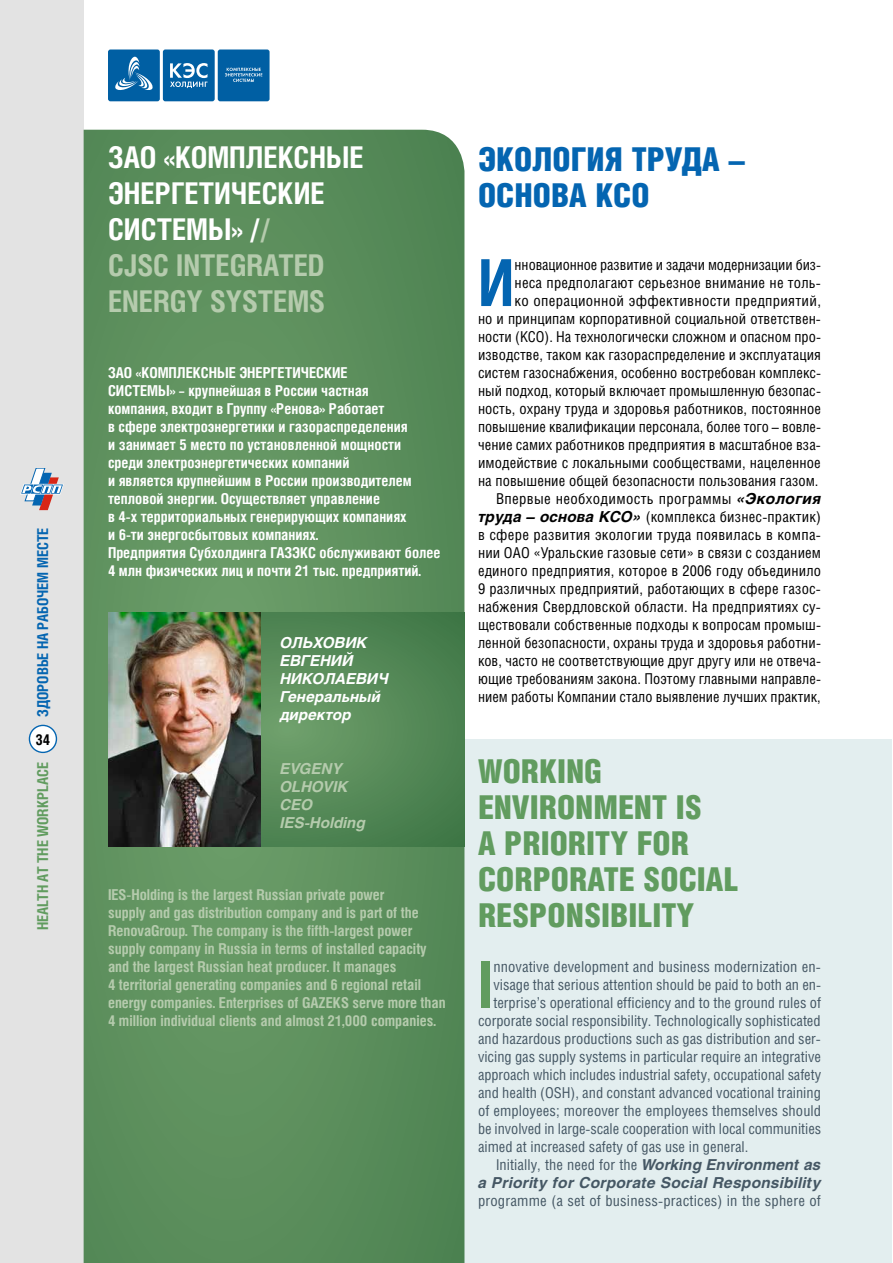
<style>
.page{position:relative;width:893px;height:1263px;background:#fff}
.page>*{position:absolute;margin:0;border:0;box-sizing:border-box;transform-origin:0 0}
.t1{font:700 64.8px "Helios Cond";color:#0465b1}
.t2{font:700 64.8px "Helios Cond";color:#619c5f}
.t3{font:900 33px/36px "Helios Cond";color:#619c5f}
.t4{font:900 33px/36px "Helios Cond";color:#0465b1}
.t5{font:700 30px/36px "Helios Cond";color:#fff}
.t6{font:15px/18px "Helios Cond";letter-spacing:.005em;color:#000;text-align:right}
.t7{font:15px "Helios Cond";color:#455764}
.t8{font:700 15px/18px "Helios Cond";color:#fff}
.t9{font:700 15px/18px "Helios Cond";color:#b5cbad}
.t10{font:italic 700 15px/18px "Helios";color:#fff}
.t11{font:italic 700 15px "Helios";letter-spacing:.02em;color:#455764}
.t12{font:italic 700 15px/18px "Helios";color:#b5cbad}
.t13{font:700 15px "Helios Cond";color:#0465b1}
.t14{font:700 15px "Helios Cond";color:#619c5f}
.t15{font:700 15px "Helios Cond";color:#000}
.s1{color:#b5cbad}
.s2{font-family:"Helios";font-weight:700;font-style:italic}
</style>
<div class="page">
<div style="left:0;top:739px;width:892px;height:524px;background:#e3eeef"></div>
<div style="left:0;top:0;width:84px;height:1263px;background:#e3e3e3"></div>
<svg style="left:20px;top:468px;width:44px;height:42px"></svg>
<div style="left:29px;top:725px;width:27px;height:27px;background:#fff;border-radius:50%"></div>
<div style="left:29px;top:725px;width:28px;height:28px;border:1px solid #0465b1;border-radius:50%"></div>
<svg style="left:84px;top:130px;width:380px;height:1133px;background:#5c8f5d"></svg>
<svg style="left:260px;top:612px;width:204px;height:234px;background:#548856"></svg>
<img style="left:108px;top:612px;width:152px;height:234px">
<div style="left:108px;top:50px;width:52px;height:51px;background:#005fa3;border-radius:2px"></div>
<svg style="left:115px;top:56px;width:38px;height:34px"></svg>
<div style="left:163px;top:50px;width:52px;height:51px;background:#005fa3;border-radius:2px"></div>
<div style="left:218px;top:50px;width:52px;height:51px;background:#005fa3;border-radius:2px"></div>
<svg style="left:170px;top:63px;width:37px;height:25px"></svg>
<svg style="left:225px;top:68px;width:37px;height:14px"></svg>
<p class="t13" style="left:34px;top:717px;width:191px;rotate:-90deg">ЗДОРОВЬЕ НА РАБОЧЕМ МЕСТЕ</p>
<p class="t15" style="left:35px;top:730px;width:16px">34</p>
<p class="t14" style="left:34px;top:930px;width:169px;rotate:-90deg">HEALTH AT THE WORKPLACE</p>
<h3 class="t5" style="left:108px;top:139px;width:257px">ЗАО «КОМПЛЕКСНЫЕ<br>ЭНЕРГЕТИЧЕСКИЕ<br>СИСТЕМЫ» /<span class="s1">/<br>СJSC INTEGRATED<br>ENERGY SYSTEMS</span></h3>
<p class="t8" style="left:108px;top:363px;width:334px">ЗАО «КОМПЛЕКСНЫЕ ЭНЕРГЕТИЧЕСКИЕ<br>СИСТЕМЫ» – крупнейшая в России частная<br>компания, входит в Группу «Ренова» Работает<br>в сфере электроэнергетики и газораспределения<br>и занимает 5 место по установленной мощности<br>среди электроэнергетических компаний<br>и является крупнейшим в России производителем тепловой энергии. Осуществляет управление<br>в 4‑х территориальных генерирующих компаниях<br>и 6‑ти энергосбытовых компаниях.<br>Предприятия Субхолдинга ГАЗЭКС обслуживают более 4 млн физических лиц и почти 21 тыс. предприятий.</p>
<p class="t10" style="left:280px;top:634px;width:110px">ОЛЬХОВИК<br>ЕВГЕНИЙ<br>НИКОЛАЕВИЧ<br>Генеральный директор</p>
<p class="t12" style="left:280px;top:760px;width:87px">EVGENY<br>OLHOVIK<br>CEO<br>IES-Holding</p>
<p class="t9" style="left:108px;top:885px;width:339px">IES-Holding is the largest Russian private power<br>supply and gas distribution company and is part of the RenovaGroup. The company is the fifth-largest power supply company in Russia in terms of installed capacity and the largest Russian heat producer. It manages<br>4 territorial generating companies and 6 regional retail energy companies. Enterprises of GAZEKS serve more than 4 million individual clients and almost 21,000 companies.</p>
<h2 class="t4" style="left:478px;top:141px;width:269px">ЭКОЛОГИЯ ТРУДА –<br>ОСНОВА КСО</h2>
<h1 class="t1" style="left:478px;top:244px;width:38px">И</h1>
<p class="t6" style="left:478px;top:255px;width:345px">нновационное развитие и задачи модернизации биз-<br>неса предполагают серьезное внимание не толь-<br>ко операционной эффективности предприятий,<br>но и принципам корпоративной социальной ответствен&shy;ности (КСО). На технологически сложном и опасном про&shy;изводстве, таком как газораспределение и эксплуатация систем газоснабжения, особенно востребован комплекс&shy;ный подход, который включает промышленную безопас&shy;ность, охрану труда и здоровья работников, постоянное повышение квалификации персонала, более того – вовле&shy;чение самих работников предприятия в масштабное вза&shy;имодействие с локальными сообществами, нацеленное на повышение общей безопасности пользования газом.<br>Впервые необходимость программы <span class="s2">«Экология труда – основа КСО»</span> (комплекса бизнес-практик) в сфере развития экологии труда появилась в компа&shy;нии ОАО «Уральские газовые сети» в связи с созданием единого предприятия, которое в 2006 году объединило 9 различных предприятий, работающих в сфере газос&shy;набжения Свердловской области. На предприятиях су&shy;ществовали собственные подходы к вопросам промыш&shy;ленной безопасности, охраны труда и здоровья работни&shy;ков, часто не соответствующие друг другу или не отвеча&shy;ющие требованиям закона. Поэтому главными направле&shy;нием работы Компании стало выявление лучших практик,</p>
<h2 class="t3" style="left:478px;top:753px;width:262px">WORKING<br>ENVIRONMENT IS<br>A PRIORITY FOR<br>CORPORATE SOCIAL<br>RESPONSIBILITY</h2>
<h1 class="t2" style="left:478px;top:946px;width:17px">I</h1>
<p class="t7" style="left:493px;top:958px;width:329px">nnovative development and business modernization en-</p>
<p class="t7" style="left:493px;top:976px;width:329px">visage that serious attention should be paid to both an en-</p>
<p class="t7" style="left:493px;top:994px;width:329px">terprise’s operational efficiency and to the ground rules of</p>
<p class="t7" style="left:478px;top:1012px;width:344px">corporate social responsibility. Technologically sophisticated</p>
<p class="t7" style="left:478px;top:1030px;width:344px">and hazardous productions such as gas distribution and ser-</p>
<p class="t7" style="left:478px;top:1048px;width:344px">vicing gas supply systems in particular require an integrative</p>
<p class="t7" style="left:478px;top:1066px;width:345px">approach which includes industrial safety, occupational safety</p>
<p class="t7" style="left:478px;top:1084px;width:344px">and health (OSH), and constant advanced vocational training</p>
<p class="t7" style="left:478px;top:1102px;width:345px">of employees; moreover the employees themselves should</p>
<p class="t7" style="left:478px;top:1120px;width:345px">be involved in large-scale cooperation with local communities</p>
<p class="t7" style="left:478px;top:1138px;width:272px">aimed at increased safety of gas use in general.</p>
<p class="t7" style="left:496px;top:1156px;width:327px">Initially, the need for the <span class="s2">Working Environment as</span></p>
<p class="t11" style="left:478px;top:1174px;width:344px">a Priority for Corporate Social Responsibility</p>
<p class="t7" style="left:478px;top:1192px;width:344px">programme (a set of business-practices) in the sphere of</p>
</div>
